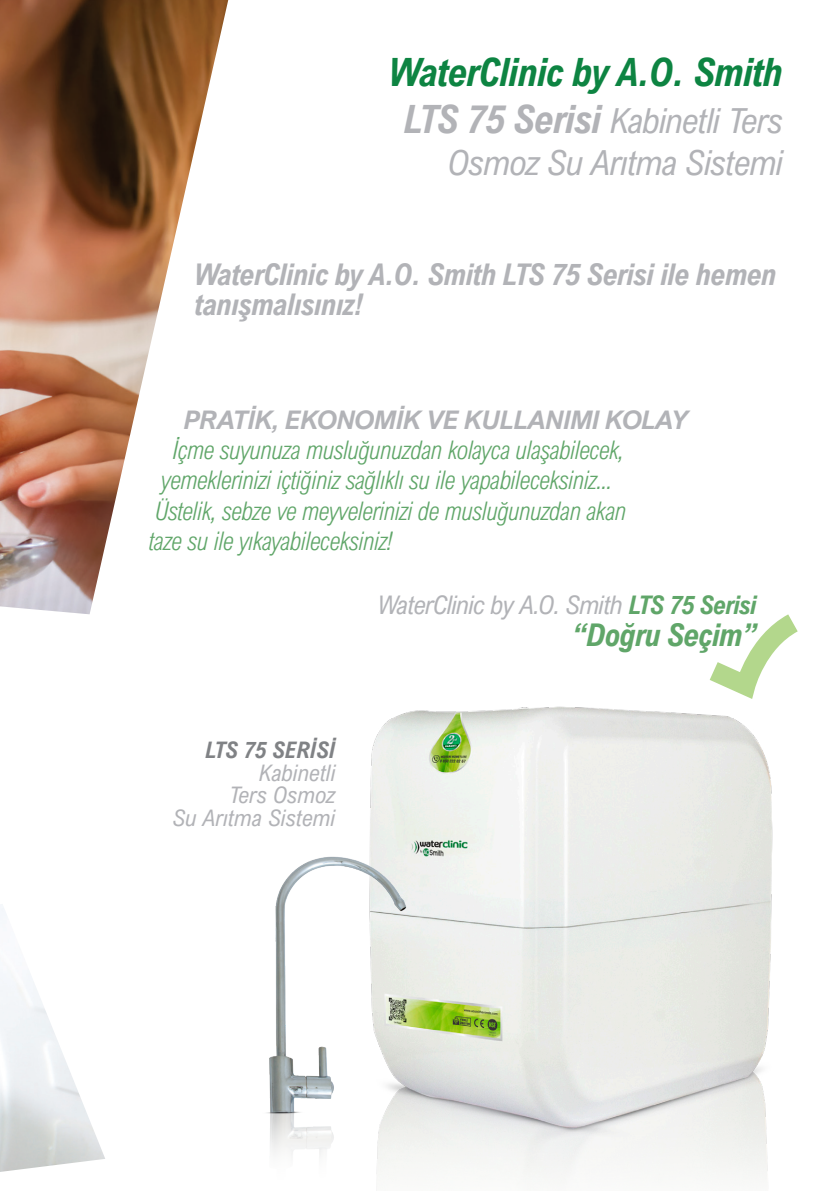
<style>
.page{position:relative;width:840px;height:1191px;background:#fff}
.page>*{position:absolute;margin:0;border:0;box-sizing:border-box;transform-origin:0 0}
.t1{font:italic 700 39px "Arial Nova Cond";letter-spacing:-.02em;color:#0d8442}
.t2{font:italic 34.6px/41.4px "Arial Nova Cond";letter-spacing:-.02em;color:#b2b3b7;text-align:right}
.t3{font:italic 700 31.4px "Arial Nova Cond";letter-spacing:-.025em;color:#60a669}
.t4{font:italic 700 30px/30px "Arial Nova Cond";letter-spacing:-.02em;color:#b2b3b7}
.t5{font:italic 300 25.6px "Arial Nova Cond";letter-spacing:-.02em;color:#60a669}
.t6{font:italic 25.6px "Arial Nova Cond";letter-spacing:-.025em;color:#b2b3b7}
.t7{font:italic 700 25.6px "Arial Nova";letter-spacing:-.02em;color:#b2b3b7}
.t8{font:italic 22.8px "Arial Nova Cond";color:#b2b3b7}
.t9{font:italic 700 22.8px "Arial Nova Cond";color:#808285}
.s1{font-weight:700;font-size:39px}
.s2{font-weight:700;color:#60a669}
</style>
<div class="page">
<img style="left:0;top:0;width:228px;height:614px">
<svg style="left:709px;top:614px;width:89px;height:80px"></svg>
<img style="left:371px;top:694px;width:402px;height:487px">
<img style="left:267px;top:776px;width:238px;height:405px">
<p class="t1" style="left:388px;top:48px;width:395px">WaterClinic by A.O. Smith</p>
<p class="t2" style="left:403px;top:100px;width:381px"><span class="s1">LTS 75 Serisi</span> Kabinetli Ters<br>Osmoz Su Arıtma Sistemi</p>
<p class="t4" style="left:194px;top:258px;width:583px">WaterClinic by A.O. Smith LTS 75 Serisi ile hemen tanışmalısınız!</p>
<p class="t7" style="left:184px;top:405px;width:505px">PRATİK, EKONOMİK VE KULLANIMI KOLAY</p>
<p class="t5" style="left:172px;top:435px;width:453px">İçme suyunuza musluğunuzdan kolayca ulaşabilecek,</p>
<p class="t5" style="left:161px;top:465px;width:453px">yemeklerinizi içtiğiniz sağlıklı su ile yapabileceksiniz...</p>
<p class="t5" style="left:155px;top:495px;width:472px">Üstelik, sebze ve meyvelerinizi de musluğunuzdan akan</p>
<p class="t5" style="left:149px;top:525px;width:245px">taze su ile yıkayabileceksiniz!</p>
<p class="t9" style="left:205px;top:735px;width:132px">LTS 75 SERİSİ</p>
<p class="t8" style="left:259px;top:758px;width:78px">Kabinetli</p>
<p class="t8" style="left:229px;top:781px;width:107px">Ters Osmoz</p>
<p class="t8" style="left:173px;top:804px;width:164px">Su Arıtma Sistemi</p>
<p class="t6" style="left:377px;top:589px;width:380px">WaterClinic by A.O. Smith <span class="s2">LTS 75 Serisi</span></p>
<p class="t3" style="left:572px;top:614px;width:186px">“Doğru Seçim”</p>
</div>
